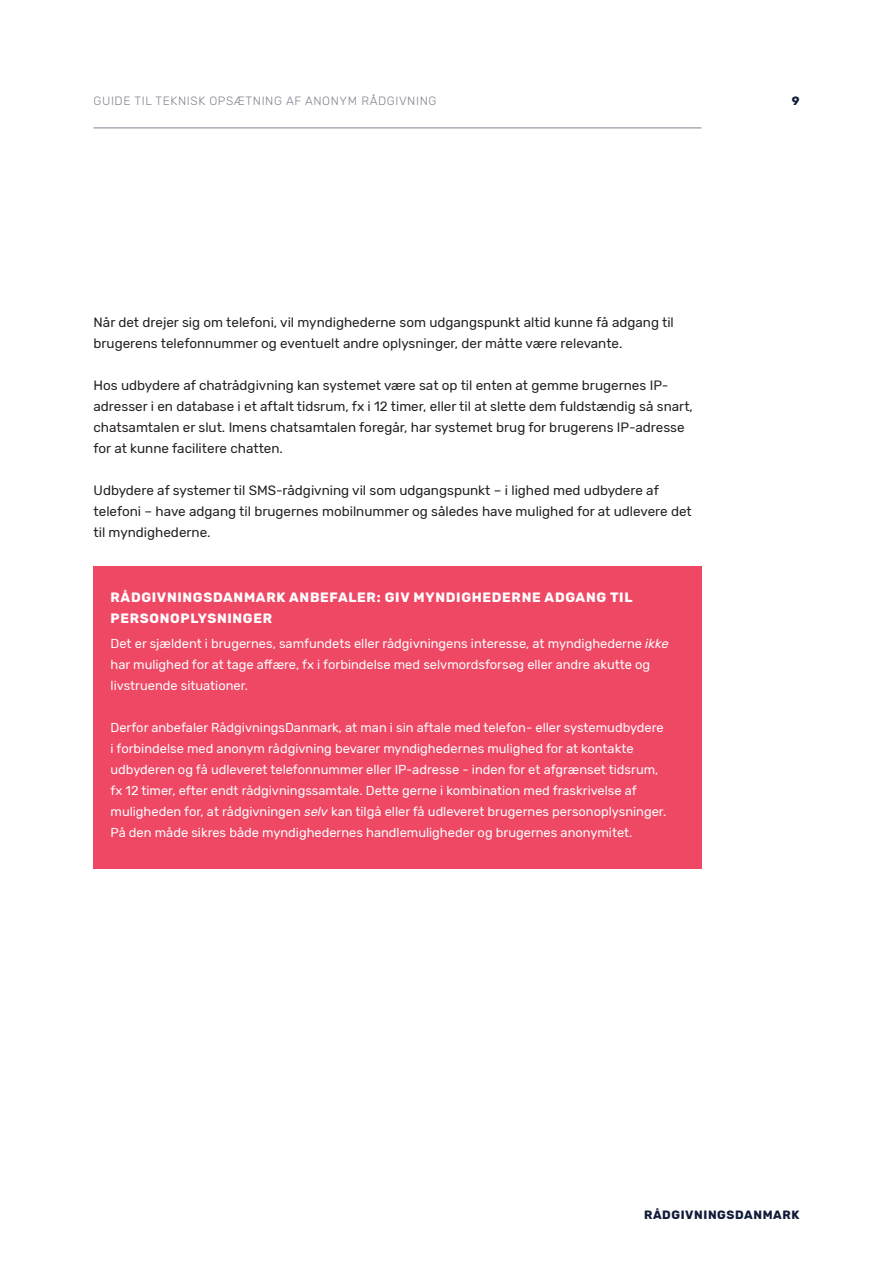
<style>
.page{position:relative;width:893px;height:1263px;background:#fff}
.page>*{position:absolute;margin:0;border:0;box-sizing:border-box;transform-origin:0 0}
.Brødtekst{font:13.5px/21px "Rubik";color:#231f20}
.Boks_Rubrik{font:700 13.5px/21px "Rubik";letter-spacing:.05em;color:#fff}
.Boks_Brødtekst{font:12.9px/21px "Rubik";color:#fff}
.t1{font:300 12px "Rubik";letter-spacing:.05em;color:#838294}
.t2{font:700 12px "Rubik";letter-spacing:.05em;color:#101b38}
.s1{font-style:italic}
</style>
<div class="page">
<hr style="left:94px;top:128px;width:608px;height:1px;background:#838294">
<div style="left:94px;top:566px;width:608px;height:302px;background:#ee4865"></div>
<p class="t1" style="left:94px;top:94px;width:344px">GUIDE TIL TEKNISK OPSÆTNING AF ANONYM RÅDGIVNING</p>
<p class="Brødtekst" style="left:94px;top:312px;width:582px">Når det drejer sig om telefoni, vil myndighederne som udgangspunkt altid kunne få adgang til brugerens telefonnummer og eventuelt andre oplysninger, der måtte være relevante.</p>
<p class="Brødtekst" style="left:94px;top:375px;width:601px">Hos udbydere af chatrådgivning kan systemet være sat op til enten at gemme brugernes IP&shy;adresser i en database i et aftalt tidsrum, fx i 12 timer, eller til at slette dem fuldstændig så snart, chatsamtalen er slut. Imens chatsamtalen foregår, har systemet brug for brugerens IP-adresse for at kunne facilitere chatten.</p>
<p class="Brødtekst" style="left:94px;top:480px;width:600px">Udbydere af systemer til SMS-rådgivning vil som udgangspunkt – i lighed med udbydere af telefoni – have adgang til brugernes mobilnummer og således have mulighed for at udlevere det til myndighederne.</p>
<p class="Boks_Rubrik" style="left:111px;top:587px;width:523px">RÅDGIVNINGSDANMARK ANBEFALER: GIV MYNDIGHEDERNE ADGANG TIL<br>PERSONOPLYSNINGER</p>
<p class="Boks_Brødtekst" style="left:111px;top:633px;width:559px">Det er sjældent i brugernes, samfundets eller rådgivningens interesse, at myndighederne <span class="s1">ikke </span>har mulighed for at tage affære, fx i forbindelse med selvmordsforsøg eller andre akutte og livstruende situationer.</p>
<p class="Boks_Brødtekst" style="left:111px;top:717px;width:557px">Derfor anbefaler RådgivningsDanmark, at man i sin aftale med telefon- eller systemudbydere i forbindelse med anonym rådgivning bevarer myndighedernes mulighed for at kontakte udbyderen og få udleveret telefonnummer eller IP-adresse - inden for et afgrænset tidsrum, fx 12 timer, efter endt rådgivningssamtale. Dette gerne i kombination med fraskrivelse af muligheden for, at rådgivningen <span class="s1">selv</span> kan tilgå eller få udleveret brugernes personoplysninger.<br>På den måde sikres både myndighedernes handlemuligheder og brugernes anonymitet.</p>
<p class="t2" style="left:792px;top:94px;width:9px">9</p>
<p class="t2" style="left:644px;top:1208px;width:157px">RÅDGIVNINGSDANMARK</p>
</div>
